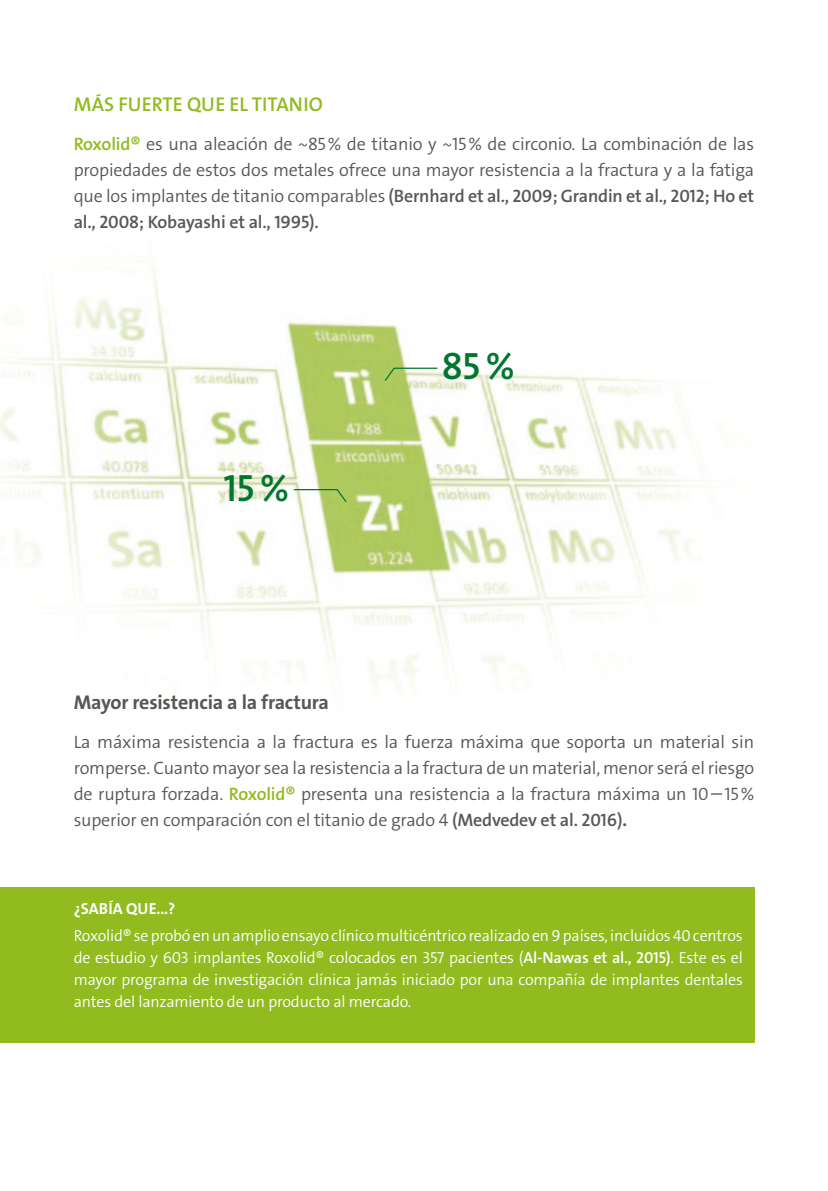
<style>
.page{position:relative;width:828px;height:1191px;background:#fff}
.page>*{position:absolute;margin:0;border:0;box-sizing:border-box;transform-origin:0 0}
.Inside_Body{font:38.2px "The Sans LP6 Se Bld";color:#007630}
.Subtitle{font:20px "The Sans LP7 Bld";letter-spacing:-.01em;color:#575756}
.Subtitle-2{font:20px "The Sans LP6 Se Bld";letter-spacing:.005em;color:#91bb1e}
.Copy{font:18px/26px "The Sans LP4 Se Lig";letter-spacing:-.01em;color:#575756;text-align:justify}
.Copy-2{font:16px/22px "The Sans LP4 Se Lig";letter-spacing:-.01em;color:#fff;text-align:justify}
.Subtitle-3{font:16px "The Sans LP7 Bld";letter-spacing:.005em;color:#fff}
.s1{font-family:"The Sans LP6 Se Bld";color:#91bb1e}
.s2{font-family:"The Sans LP6 Se Bld"}
.s3{font-size:20.2px}
.s4{font-family:"The Sans LP7 Bld"}
</style>
<div class="page">
<img style="left:0;top:268px;width:696px;height:422px">
<svg style="left:383px;top:367px;width:56px;height:15px"></svg>
<svg style="left:292px;top:488px;width:56px;height:15px"></svg>
<div style="left:0;top:887px;width:754px;height:156px;background:#91bb1e"></div>
<p class="Subtitle-2" style="left:74px;top:91px;width:251px">MÁS FUERTE QUE EL TITANIO</p>
<p class="Copy" style="left:74px;top:131px;width:682px"><span class="s1">Roxolid®</span> es una aleación de ~85% de titanio y ~15% de circonio. La combinación de las propiedades de estos dos metales ofrece una mayor resistencia a la fractura y a la fatiga que los implantes de titanio comparables <span class="s2">(Bernhard et al., 2009; Grandin et al., 2012; Ho et al., 2008; Kobayashi et al., 1995).</span></p>
<p class="Inside_Body" style="left:223px;top:463px;width:67px">15%</p>
<p class="Inside_Body" style="left:442px;top:342px;width:74px">85%</p>
<p class="Subtitle" style="left:74px;top:689px;width:257px">Mayor resistencia a la fractura</p>
<p class="Copy" style="left:74px;top:729px;width:682px">La máxima resistencia a la fractura es la fuerza máxima que soporta un material sin romperse. Cuanto mayor sea la resistencia a la fractura de un material, menor será el riesgo de ruptura forzada. <span class="s1">Roxolid®</span> presenta una resistencia a la fractura máxima un 10<span class="s3">–</span>15% superior en comparación con el titanio de grado 4 <span class="s2">(Medvedev et al. 2016)</span><span class="s4">.</span></p>
<p class="Subtitle-3" style="left:74px;top:898px;width:103px">¿SABÍA QUE...?</p>
<p class="Copy-2" style="left:74px;top:925px;width:670px">Roxolid® se probó en un amplio ensayo clínico multicéntrico realizado en 9 países, incluidos 40 centros de estudio y 603 implantes Roxolid® colocados en 357 pacientes (<span class="s2">Al-Nawas et al., 2015)</span>. Este es el mayor programa de investigación clínica jamás iniciado por una compañía de implantes dentales antes del lanzamiento de un producto al mercado.</p>
</div>
